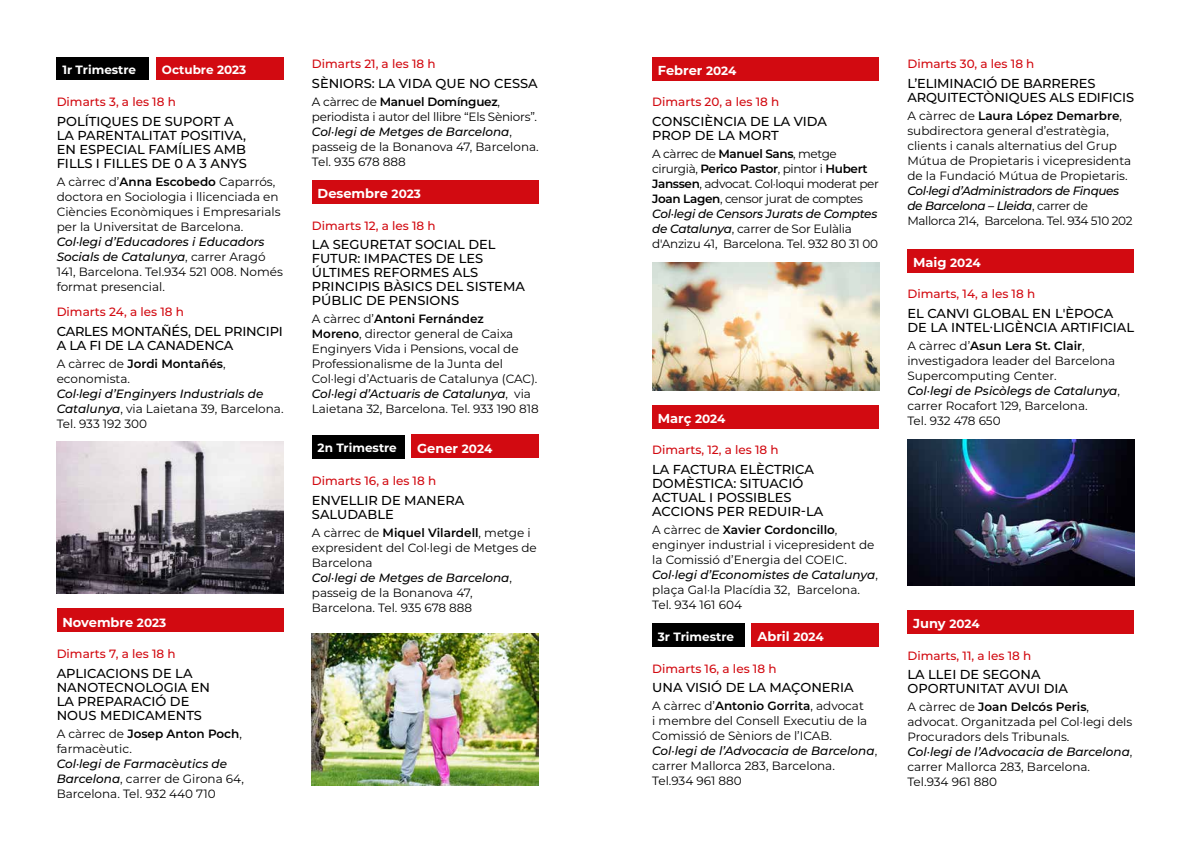
<style>
.page{position:relative;width:1191px;height:842px;background:#fff}
.page>*{position:absolute;margin:0;border:0;box-sizing:border-box;transform-origin:0 0}
.t1{font:500 13px/14px "Montserrat";color:#000}
.t2{font:700 13px "Montserrat";color:#fff}
.t3{font:12px/15px "Montserrat";color:#000}
.t4{font:12px/15px "Montserrat";letter-spacing:-.03em;color:#000}
.t5{font:500 12px "Montserrat";color:#d20a11}
.t6{font:12px/15px "Montserrat";letter-spacing:-.02em;color:#000}
.t7{font:italic 500 12px/15px "Montserrat";letter-spacing:-.03em;color:#000}
.t8{font:italic 500 12px/15px "Montserrat";color:#000}
.t9{font:700 12px "Montserrat";color:#fff}
.s1{font-weight:600}
.s2{font-weight:500;font-style:italic}
.s3{font-weight:400;font-style:normal}
.s4{font-size:12px}
</style>
<div class="page">
<div style="left:652px;top:57px;width:227px;height:24px;background:#d20a11"></div>
<div style="left:652px;top:405px;width:227px;height:24px;background:#d20a11"></div>
<div style="left:751px;top:623px;width:128px;height:24px;background:#d20a11"></div>
<div style="left:907px;top:249px;width:227px;height:24px;background:#d20a11"></div>
<div style="left:907px;top:610px;width:227px;height:24px;background:#d20a11"></div>
<img style="left:652px;top:262px;width:227px;height:128px">
<img style="left:312px;top:634px;width:227px;height:151px">
<img style="left:57px;top:442px;width:226px;height:151px">
<img style="left:907px;top:439px;width:227px;height:146px">
<div style="left:156px;top:57px;width:127px;height:23px;background:#d20a11"></div>
<div style="left:57px;top:57px;width:92px;height:23px;background:#000"></div>
<div style="left:312px;top:435px;width:92px;height:23px;background:#000"></div>
<div style="left:652px;top:623px;width:92px;height:24px;background:#000"></div>
<div style="left:57px;top:608px;width:226px;height:24px;background:#d20a11"></div>
<div style="left:312px;top:180px;width:227px;height:24px;background:#d20a11"></div>
<div style="left:411px;top:434px;width:128px;height:24px;background:#d20a11"></div>
<p class="t9" style="left:62px;top:61px;width:75px">1r Trimestre</p>
<p class="t9" style="left:162px;top:61px;width:86px">Octubre 2023</p>
<p class="t5" style="left:57px;top:94px;width:121px">Dimarts 3, a les 18 h</p>
<p class="t1" style="left:57px;top:114px;width:192px">POLÍTIQUES DE SUPORT A<br>LA PARENTALITAT POSITIVA,<br>EN ESPECIAL FAMÍLIES AMB<br>FILLS I FILLES DE 0 A 3 ANYS</p>
<p class="t3" style="left:57px;top:174px;width:225px">A càrrec d’<span class="s1">Anna Escobedo</span> Caparrós, doctora en Sociologia i llicenciada en Ciències Econòmiques i Empresarials per la Universitat de Barcelona.</p>
<p class="t3" style="left:57px;top:234px;width:228px"><span class="s2">Col·legi d’Educadores i Educadors<br>Socials de Catalunya</span>, carrer Aragó<br>141, Barcelona. Tel.934 521 008. Només format presencial.</p>
<p class="t5" style="left:57px;top:303px;width:129px">Dimarts 24, a les 18 h</p>
<p class="t1" style="left:57px;top:324px;width:227px">CARLES MONTAÑÉS, DEL PRINCIPI<br>A LA FI DE LA CANADENCA</p>
<p class="t3" style="left:57px;top:355px;width:170px">A càrrec de <span class="s1">Jordi Montañés</span>, economista.</p>
<p class="t8" style="left:57px;top:385px;width:228px">Col·legi d’Enginyers Industrials de<br>Catalunya<span class="s3">, via Laietana 39, Barcelona.<br>Tel. 933 192 300</span></p>
<p class="t2" style="left:62px;top:613px;width:105px">Novembre <span class="s4">2023</span></p>
<p class="t5" style="left:57px;top:645px;width:120px">Dimarts 7, a les 18 h</p>
<p class="t1" style="left:57px;top:666px;width:155px">APLICACIONS DE LA<br>NANOTECNOLOGIA EN<br>LA PREPARACIÓ DE<br>NOUS MEDICAMENTS</p>
<p class="t3" style="left:57px;top:725px;width:187px">A càrrec de <span class="s1">Josep Anton Poch</span>, farmacèutic.</p>
<p class="t3" style="left:57px;top:755px;width:189px"><span class="s2">Col·legi de Farmacèutics de<br>Barcelona</span>, carrer de Girona 64,<br>Barcelona. Tel. 932 440 710</p>
<p class="t5" style="left:312px;top:56px;width:125px">Dimarts 21, a les 18 h</p>
<p class="t1" style="left:312px;top:76px;width:227px">SÈNIORS: LA VIDA QUE NO CESSA</p>
<p class="t6" style="left:312px;top:94px;width:228px">A càrrec de <span class="s1">Manuel Domínguez</span>, periodista i autor del llibre “Els Sèniors”.<br><span class="s2">Col·legi de Metges de Barcelona</span>, passeig de la Bonanova 47, Barcelona.<br>Tel. 935 678 888</p>
<p class="t2" style="left:317px;top:184px;width:105px">Desembre <span class="s4">2023</span></p>
<p class="t5" style="left:312px;top:217px;width:125px">Dimarts 12, a les 18 h</p>
<p class="t1" style="left:312px;top:237px;width:214px">LA SEGURETAT SOCIAL DEL<br>FUTUR: IMPACTES DE LES<br>ÚLTIMES REFORMES ALS<br>PRINCIPIS BÀSICS DEL SISTEMA<br>PÚBLIC DE PENSIONS</p>
<p class="t3" style="left:312px;top:311px;width:228px">A càrrec d’<span class="s1">Antoni Fernández<br>Moreno</span>, director general de Caixa Enginyers Vida i Pensions, vocal de Professionalisme de la Junta del Col·legi d’Actuaris de Catalunya (CAC).<br><span class="s2">Col·legi d’Actuaris de Catalunya</span>, via Laietana 32, Barcelona. Tel. 933 190 818</p>
<p class="t9" style="left:317px;top:439px;width:81px">2n Trimestre</p>
<p class="t2" style="left:417px;top:439px;width:77px">Gener <span class="s4">2024</span></p>
<p class="t5" style="left:312px;top:472px;width:126px">Dimarts 16, a les 18 h</p>
<p class="t1" style="left:312px;top:493px;width:154px">ENVELLIR DE MANERA<br>SALUDABLE</p>
<p class="t3" style="left:312px;top:524px;width:226px">A càrrec de <span class="s1">Miquel Vilardell</span>, metge i expresident del Col·legi de Metges de<br>Barcelona<br><span class="s2">Col·legi de Metges de Barcelona</span>, passeig de la Bonanova 47,<br>Barcelona. Tel. 935 678 888</p>
<p class="t2" style="left:658px;top:61px;width:80px">Febrer <span class="s4">2024</span></p>
<p class="t5" style="left:652px;top:94px;width:128px">Dimarts 20, a les 18 h</p>
<p class="t1" style="left:652px;top:114px;width:176px">CONSCIÈNCIA DE LA VIDA<br>PROP DE LA MORT</p>
<p class="t4" style="left:652px;top:146px;width:228px">A càrrec de <span class="s1">Manuel Sans</span>, metge cirurgià, <span class="s1">Perico Pastor</span>, pintor i <span class="s1">Hubert Janssen</span>, advocat. Col·loqui moderat per <span class="s1">Joan Lagen</span>, censor jurat de comptes <span class="s2">Col·legi de Censors Jurats de Comptes de Catalunya</span>, carrer de Sor Eulàlia d'Anzizu 41, Barcelona. Tel. 932 80 31 00</p>
<p class="t2" style="left:658px;top:409px;width:69px">Març <span class="s4">2024</span></p>
<p class="t5" style="left:652px;top:442px;width:128px">Dimarts, 12, a les 18 h</p>
<p class="t1" style="left:652px;top:462px;width:173px">LA FACTURA ELÈCTRICA<br>DOMÈSTICA: SITUACIÓ<br>ACTUAL I POSSIBLES<br>ACCIONS PER REDUIR-LA</p>
<p class="t3" style="left:652px;top:522px;width:227px">A càrrec de <span class="s1">Xavier Cordoncillo</span>, enginyer industrial i vicepresident de la Comissió d’Energia del COEIC.<br><span class="s2">Col·legi d’Economistes de Catalunya</span>, plaça Gal·la Placídia 32, Barcelona.<br>Tel. 934 161 604</p>
<p class="t9" style="left:658px;top:628px;width:78px">3r Trimestre</p>
<p class="t2" style="left:757px;top:627px;width:68px">Abril <span class="s4">2024</span></p>
<p class="t5" style="left:652px;top:660px;width:126px">Dimarts 16, a les 18 h</p>
<p class="t1" style="left:652px;top:680px;width:203px">UNA VISIÓ DE LA MAÇONERIA</p>
<p class="t3" style="left:652px;top:698px;width:226px">A càrrec d’<span class="s1">Antonio Gorrita</span>, advocat<br>i membre del Consell Executiu de la<br>Comissió de Sèniors de l’ICAB.<br><span class="s2">Col·legi de l’Advocacia de Barcelona</span>, carrer Mallorca 283, Barcelona.<br>Tel.934 961 880</p>
<p class="t5" style="left:907px;top:56px;width:129px">Dimarts 30, a les 18 h</p>
<p class="t1" style="left:907px;top:76px;width:228px">L’ELIMINACIÓ DE BARRERES<br>ARQUITECTÒNIQUES ALS EDIFICIS</p>
<p class="t3" style="left:907px;top:108px;width:225px">A càrrec de <span class="s1">Laura López Demarbre</span>, subdirectora general d’estratègia, clients i canals alternatius del Grup Mútua de Propietaris i vicepresidenta de la Fundació Mútua de Propietaris.</p>
<p class="t7" style="left:907px;top:183px;width:227px">Col·legi d’Administradors de Finques de Barcelona – Lleida<span class="s3">, carrer de<br>Mallorca 214, Barcelona. Tel. 934 510 202</span></p>
<p class="t2" style="left:913px;top:253px;width:69px">Maig <span class="s4">2024</span></p>
<p class="t5" style="left:907px;top:286px;width:129px">Dimarts, 14, a les 18 h</p>
<p class="t1" style="left:907px;top:306px;width:228px">EL CANVI GLOBAL EN L'ÈPOCA<br>DE LA INTEL·LIGÈNCIA ARTIFICIAL</p>
<p class="t3" style="left:907px;top:338px;width:214px">A càrrec d’<span class="s1">Asun Lera St. Clair</span>, investigadora leader del Barcelona<br>Supercomputing Center.<br><span class="s2">Col·legi de Psicòlegs de Catalunya</span>, carrer Rocafort 129, Barcelona.<br>Tel. 932 478 650</p>
<p class="t2" style="left:913px;top:614px;width:68px">Juny <span class="s4">2024</span></p>
<p class="t5" style="left:907px;top:647px;width:125px">Dimarts, 11, a les 18 h</p>
<p class="t1" style="left:907px;top:667px;width:162px">LA LLEI DE SEGONA<br>OPORTUNITAT AVUI DIA</p>
<p class="t3" style="left:907px;top:699px;width:226px">A càrrec de <span class="s1">Joan Delcós Peris</span>, advocat. Organitzada pel Col·legi dels<br>Procuradors dels Tribunals.<br><span class="s2">Col·legi de l’Advocacia de Barcelona</span>, carrer Mallorca 283, Barcelona.<br>Tel.934 961 880</p>
</div>
